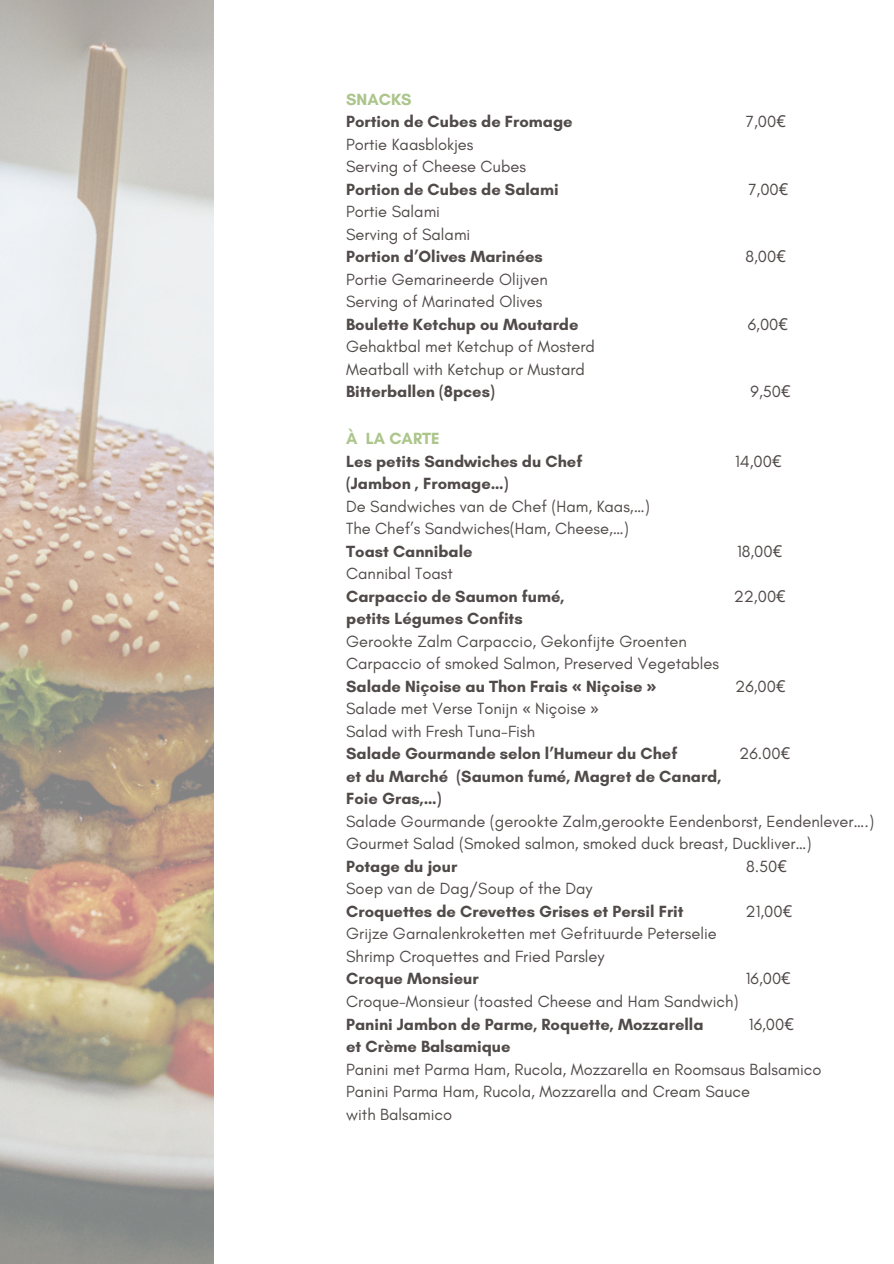
<style>
.page{position:relative;width:894px;height:1264px;background:#fff}
.page>*{position:absolute;margin:0;border:0;box-sizing:border-box;transform-origin:0 0}
.t1{font:16.5px/22.5px "Glacial Indifference";color:#504a49}
.t2{font:700 16.5px/22.5px "Glacial Indifference";color:#504a49}
.t3{font:700 16.5px "Glacial Indifference";color:#acc58b}
.s1{font-family:"Noto Sans"}
.s2{font-weight:700}
.s3{font-family:"Noto Sans";font-weight:700}
</style>
<div class="page">
<img style="left:0;top:0;width:213px;height:1263px">
<p class="t3" style="left:346px;top:89px;width:67px">SNACKS</p>
<p class="t2" style="left:346px;top:110px;width:228px">Portion de Cubes de Fromage</p>
<p class="t1" style="left:745px;top:111px;width:41px">7,00<span class="s1">€</span></p>
<p class="t1" style="left:346px;top:133px;width:181px">Portie Kaasblokjes<br>Serving of Cheese Cubes</p>
<p class="t2" style="left:346px;top:178px;width:214px">Portion de Cubes de Salami</p>
<p class="t1" style="left:748px;top:178px;width:41px">7,00<span class="s1">€</span></p>
<p class="t1" style="left:346px;top:201px;width:126px">Portie Salami<br>Serving of Salami</p>
<p class="t2" style="left:346px;top:245px;width:198px">Portion d’Olives Marinées</p>
<p class="t1" style="left:745px;top:246px;width:42px">8,00<span class="s1">€</span></p>
<p class="t1" style="left:346px;top:268px;width:203px">Portie Gemarineerde Olijven<br>Serving of Marinated Olives</p>
<p class="t2" style="left:346px;top:313px;width:234px">Boulette Ketchup ou Moutarde</p>
<p class="t1" style="left:747px;top:313px;width:42px">6,00<span class="s1">€</span></p>
<p class="t1" style="left:346px;top:336px;width:250px">Gehaktbal met Ketchup of Mosterd<br>Meatball with Ketchup or Mustard</p>
<p class="t2" style="left:346px;top:380px;width:150px">Bitterballen (8pces)</p>
<p class="t1" style="left:750px;top:381px;width:42px">9,50<span class="s1">€</span></p>
<p class="t3" style="left:346px;top:428px;width:95px">À LA CARTE</p>
<p class="t2" style="left:346px;top:449px;width:237px">Les petits Sandwiches du Chef</p>
<p class="t1" style="left:734px;top:450px;width:48px">14,00<span class="s1">€</span></p>
<p class="t2" style="left:346px;top:472px;width:164px">(Jambon , Fromage…)</p>
<p class="t1" style="left:346px;top:495px;width:305px">De Sandwiches van de Chef (Ham, Kaas,…)<br>The Chef’s Sandwiches(Ham, Cheese,…)</p>
<p class="t2" style="left:346px;top:539px;width:128px">Toast Cannibale</p>
<p class="t1" style="left:736px;top:540px;width:47px">18,00<span class="s1">€</span></p>
<p class="t1" style="left:346px;top:563px;width:108px">Cannibal Toast</p>
<p class="t2" style="left:346px;top:584px;width:220px">Carpaccio de Saumon fumé,</p>
<p class="t1" style="left:733px;top:585px;width:54px">22,00<span class="s1">€</span></p>
<p class="t2" style="left:346px;top:607px;width:178px">petits Légumes Confits</p>
<p class="t1" style="left:346px;top:630px;width:374px">Gerookte Zalm Carpaccio, Gekonfijte Groenten<br>Carpaccio of smoked Salmon, Preserved Vegetables<br><span class="s2">Salade Niçoise au Thon Frais</span> <span class="s3">«</span> <span class="s2">Niçoise</span> <span class="s3">»</span></p>
<p class="t1" style="left:735px;top:675px;width:52px">26,00<span class="s1">€</span></p>
<p class="t1" style="left:346px;top:698px;width:254px">Salade met Verse Tonijn <span class="s1">«</span> Niçoise <span class="s1">»<br></span>Salad with Fresh Tuna-Fish</p>
<p class="t2" style="left:346px;top:742px;width:332px">Salade Gourmande selon l’Humeur du Chef</p>
<p class="t1" style="left:739px;top:743px;width:52px">26.00<span class="s1">€</span></p>
<p class="t2" style="left:346px;top:764px;width:377px">et du Marché (Saumon fumé, Magret de Canard,<br>Foie Gras,…)</p>
<p class="t1" style="left:346px;top:810px;width:529px">Salade Gourmande (gerookte Zalm,gerookte Eendenborst, Eendenlever….)<br>Gourmet Salad (Smoked salmon, smoked duck breast, Duckliver…)</p>
<p class="t2" style="left:346px;top:854px;width:113px">Potage du jour</p>
<p class="t1" style="left:745px;top:855px;width:42px">8.50<span class="s1">€</span></p>
<p class="t1" style="left:346px;top:878px;width:248px">Soep van de Dag/Soup of the Day</p>
<p class="t2" style="left:346px;top:899px;width:339px">Croquettes de Crevettes Grises et Persil Frit</p>
<p class="t1" style="left:745px;top:900px;width:48px">21,00<span class="s1">€</span></p>
<p class="t1" style="left:346px;top:923px;width:372px">Grijze Garnalenkroketten met Gefrituurde Peterselie<br>Shrimp Croquettes and Fried Parsley</p>
<p class="t2" style="left:346px;top:967px;width:134px">Croque Monsieur</p>
<p class="t1" style="left:745px;top:968px;width:46px">16,00<span class="s1">€</span></p>
<p class="t1" style="left:346px;top:990px;width:394px">Croque-Monsieur (toasted Cheese and Ham Sandwich)</p>
<p class="t2" style="left:346px;top:1012px;width:359px">Panini Jambon de Parme, Roquette, Mozzarella</p>
<p class="t1" style="left:748px;top:1013px;width:46px">16,00<span class="s1">€</span></p>
<p class="t2" style="left:346px;top:1034px;width:166px">et Crème Balsamique</p>
<p class="t1" style="left:346px;top:1058px;width:477px">Panini met Parma Ham, Rucola, Mozzarella en Roomsaus Balsamico<br>Panini Parma Ham, Rucola, Mozzarella and Cream Sauce<br>with Balsamico</p>
</div>
